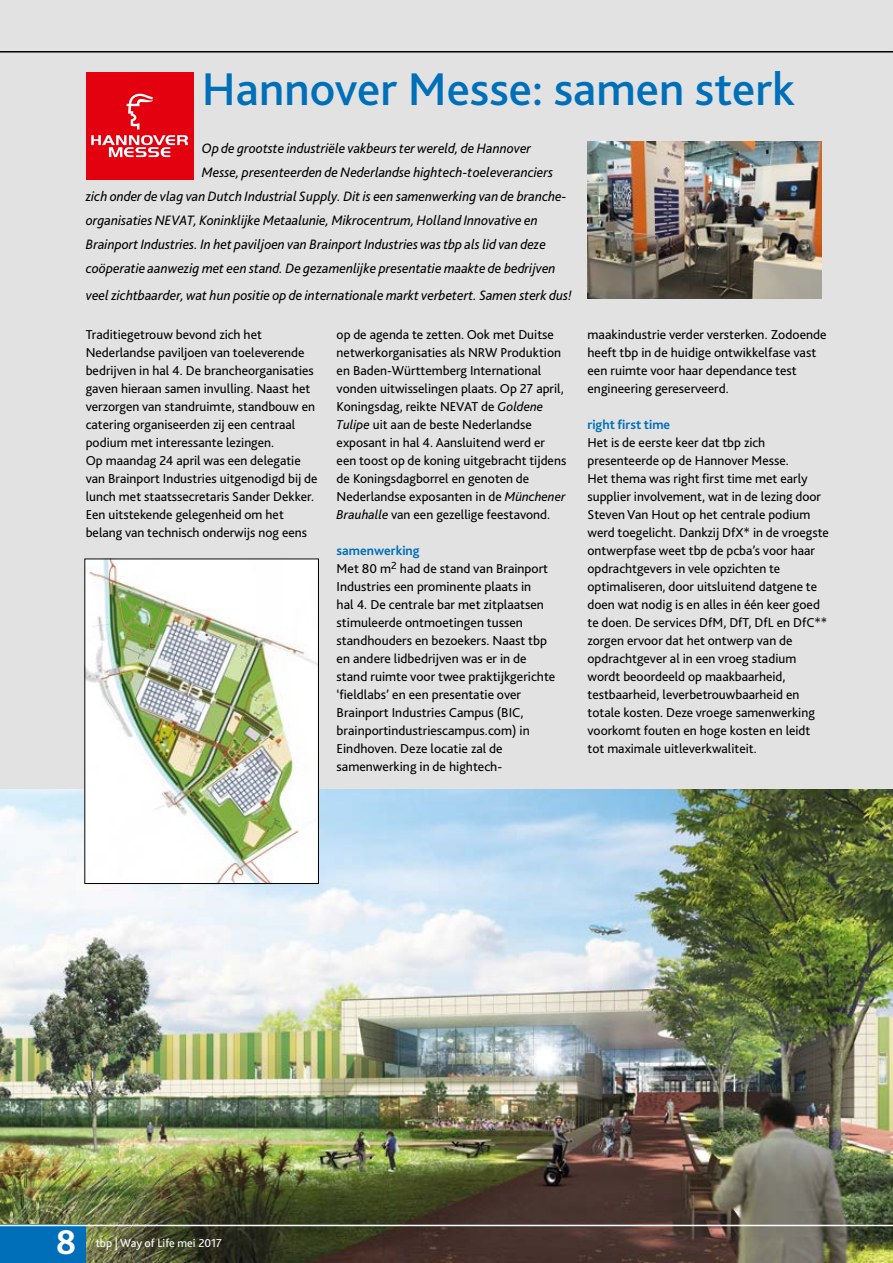
<style>
.page{position:relative;width:893px;height:1263px;background:#fff}
.page>*{position:absolute;margin:0;border:0;box-sizing:border-box;transform-origin:0 0}
.t1{font:500 48px "Bliss 2";color:#006fb9}
.t2{font:700 36px "Bliss 2";color:#fff}
.t3{font:italic 14.25px "Bliss 2";color:#000}
.t4{font:13.5px/18px "Bliss 2";color:#000}
.t5{font:700 13.5px "Bliss 2";color:#006fb9}
.t6{font:12px "Bliss 2";color:#fff}
.s1{font-style:italic}
.s2{font-weight:700;color:#006fb9}
</style>
<div class="page">
<div style="left:0;top:0;width:893px;height:797px;background:#e2e2e2"></div>
<img style="left:0;top:789px;width:893px;height:474px">
<hr style="left:0;top:51px;width:893px;height:2px;background:#000">
<div style="left:0;top:1225px;width:85px;height:38px;background:#006fb9"></div>
<hr style="left:0;top:1225px;width:893px;height:1px;background:#fff">
<img style="left:587px;top:141px;width:234px;height:158px">
<img style="left:87px;top:561px;width:230px;height:321px">
<div style="left:85px;top:559px;width:234px;height:325px;border:1px solid #000"></div>
<div style="left:86px;top:72px;width:107px;height:107px;background:#e3000f"></div>
<svg style="left:127px;top:94px;width:26px;height:35px"></svg>
<svg style="left:91px;top:135px;width:97px;height:22px"></svg>
<h1 class="t1" style="left:202px;top:59px;width:594px">Hannover Messe: samen sterk</h1>
<p class="t3" style="left:202px;top:139px;width:331px">Op de grootste industriële vakbeurs ter wereld, de Hannover</p>
<p class="t3" style="left:202px;top:163px;width:353px">Messe, presenteerden de Nederlandse hightech-toeleveranciers</p>
<p class="t3" style="left:86px;top:187px;width:482px">zich onder de vlag van Dutch Industrial Supply. Dit is een samenwerking van de branche-</p>
<p class="t3" style="left:86px;top:211px;width:453px">organisaties NEVAT, Koninklijke Metaalunie, Mikrocentrum, Holland Innovative en</p>
<p class="t3" style="left:86px;top:235px;width:462px">Brainport Industries. In het paviljoen van Brainport Industries was tbp als lid van deze</p>
<p class="t3" style="left:86px;top:259px;width:471px">coöperatie aanwezig met een stand. De gezamenlijke presentatie maakte de bedrijven</p>
<p class="t3" style="left:86px;top:286px;width:488px">veel zichtbaarder, wat hun positie op de internationale markt verbetert. Samen sterk dus!</p>
<p class="t4" style="left:86px;top:325px;width:233px">Traditiegetrouw bevond zich het Nederlandse paviljoen van toeleverende bedrijven in hal 4. De brancheorganisaties gaven hieraan samen invulling. Naast het verzorgen van standruimte, standbouw en catering organiseerden zij een centraal podium met interessante lezingen.<br>Op maandag 24 april was een delegatie van Brainport Industries uitgenodigd bij de lunch met staatssecretaris Sander Dekker.<br>Een uitstekende gelegenheid om het belang van technisch onderwijs nog eens</p>
<p class="t4" style="left:337px;top:325px;width:231px">op de agenda te zetten. Ook met Duitse netwerkorganisaties als NRW Produktion en Baden-Württemberg International vonden uitwisselingen plaats. Op 27 april, Koningsdag, reikte NEVAT de <span class="s1">Goldene Tulipe</span> uit aan de beste Nederlandse exposant in hal 4. Aansluitend werd er een toost op de koning uitgebracht tijdens de Koningsdagborrel en genoten de Nederlandse exposanten in de <span class="s1">Münchener Brauhalle</span> van een gezellige feestavond.</p>
<p class="t4" style="left:337px;top:541px;width:220px"><span class="s2">samenwerking<br></span>Met 80 m<sup>2</sup> had de stand van Brainport Industries een prominente plaats in<br>hal 4. De centrale bar met zitplaatsen stimuleerde ontmoetingen tussen standhouders en bezoekers. Naast tbp en andere lidbedrijven was er in de stand ruimte voor twee praktijkgerichte ‘fieldlabs’ en een presentatie over Brainport Industries Campus (BIC, brainportindustriescampus.com) in Eindhoven. Deze locatie zal de samenwerking in de hightech-</p>
<p class="t4" style="left:587px;top:325px;width:241px">maakindustrie verder versterken. Zodoende heeft tbp in de huidige ontwikkelfase vast een ruimte voor haar dependance test engineering gereserveerd.</p>
<p class="t5" style="left:587px;top:416px;width:84px">right first time</p>
<p class="t4" style="left:587px;top:433px;width:243px">Het is de eerste keer dat tbp zich presenteerde op de Hannover Messe.<br>Het thema was right first time met early supplier involvement, wat in de lezing door Steven Van Hout op het centrale podium werd toegelicht. Dankzij DfX* in de vroegste ontwerpfase weet tbp de pcba’s voor haar opdrachtgevers in vele opzichten te optimaliseren, door uitsluitend datgene te doen wat nodig is en alles in één keer goed te doen. De services DfM, DfT, DfL en DfC** zorgen ervoor dat het ontwerp van de opdrachtgever al in een vroeg stadium wordt beoordeeld op maakbaarheid, testbaarheid, leverbetrouwbaarheid en totale kosten. Deze vroege samenwerking voorkomt fouten en hoge kosten en leidt tot maximale uitleverkwaliteit.</p>
<h2 class="t2" style="left:56px;top:1220px;width:22px">8</h2>
<p class="t6" style="left:96px;top:1235px;width:128px">tbp | Way of Life mei 2017</p>
</div>
